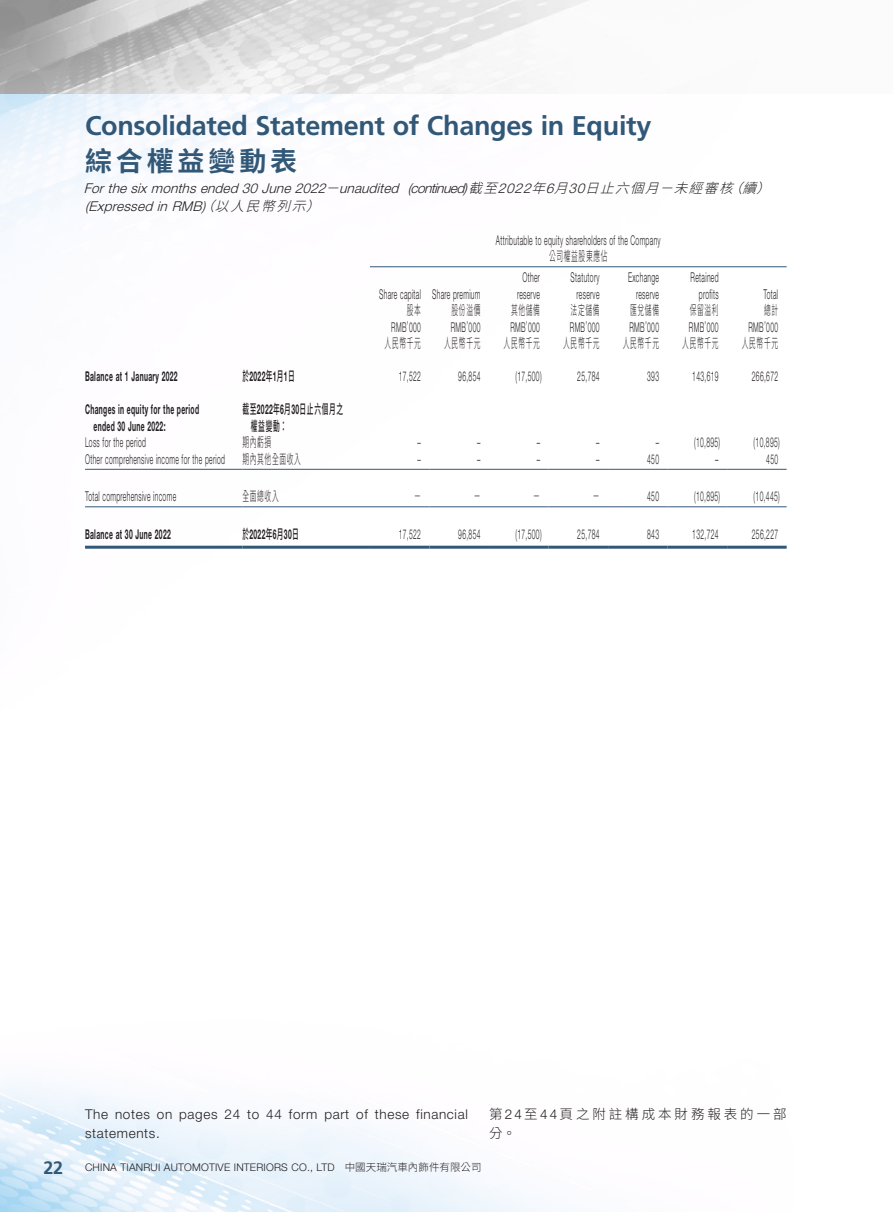
<style>
.page{position:relative;width:893px;height:1212px;background:#fff}
.page>*{position:absolute;margin:0;border:0;box-sizing:border-box;transform-origin:0 0}
.t1{font:700 27px "Frutiger LT Std";letter-spacing:-.01em;color:#325878}
.t2{font:700 27px "Source Han Sans TC";letter-spacing:.145em;color:#325878}
.Body_Text{font:300 13.5px "Helvetica Neue LT Std";letter-spacing:.05em;color:#231f20;scale:.5 1}
.Body_Text-2{font:700 13.5px/16.5px "Helvetica Neue LT Std";letter-spacing:.05em;color:#231f20;scale:.5 1}
.t3{font:italic 300 13.5px/18.5px "Helvetica Neue LT Std";color:#231f20}
.Body_Text-3{font:300 13.5px "Source Han Sans TC";letter-spacing:.1em;color:#231f20;scale:.5 1}
.Body_Text-4{font:300 13.5px/19.5px "Helvetica Neue LT Std";letter-spacing:.05em;color:#231f20}
.Body_Text-5{font:500 13.5px/16.5px "Source Han Sans TC";letter-spacing:.1em;color:#231f20;scale:.5 1}
.C_Body_Text{font:300 13.5px/19.5px "Source Han Sans TC";letter-spacing:.215em;color:#231f20}
.t4{font:300 10.5px "Helvetica Neue LT Std";letter-spacing:.02em;color:#231f20}
.s1{font-family:"Source Han Sans TC"}
.s2{font-family:"Source Han Sans TC";font-weight:500}
.s3{font-family:"Helvetica Neue LT Std";font-weight:700}
.s4{font-family:"Frutiger LT Std";font-weight:700;font-size:18px;color:#325878}
.s5{font-family:"Helvetica Neue LT Std"}
</style>
<div class="page">
<img style="left:0;top:94px;width:787px;height:1118px">
<img style="left:0;top:0;width:589px;height:94px">
<hr style="left:370px;top:266px;width:417px;height:1px;background:#325878">
<hr style="left:85px;top:469px;width:157px;height:1px;background:#325878">
<hr style="left:242px;top:469px;width:128px;height:1px;background:#325878">
<hr style="left:370px;top:469px;width:59px;height:1px;background:#325878">
<hr style="left:429px;top:469px;width:60px;height:1px;background:#325878">
<hr style="left:489px;top:469px;width:60px;height:1px;background:#325878">
<hr style="left:549px;top:469px;width:59px;height:1px;background:#325878">
<hr style="left:608px;top:469px;width:60px;height:1px;background:#325878">
<hr style="left:668px;top:469px;width:59px;height:1px;background:#325878">
<hr style="left:727px;top:469px;width:60px;height:1px;background:#325878">
<hr style="left:85px;top:506px;width:157px;height:1px;background:#325878">
<hr style="left:242px;top:506px;width:128px;height:1px;background:#325878">
<hr style="left:370px;top:506px;width:59px;height:1px;background:#325878">
<hr style="left:429px;top:506px;width:60px;height:1px;background:#325878">
<hr style="left:489px;top:506px;width:60px;height:1px;background:#325878">
<hr style="left:549px;top:506px;width:59px;height:1px;background:#325878">
<hr style="left:608px;top:506px;width:60px;height:1px;background:#325878">
<hr style="left:668px;top:506px;width:59px;height:1px;background:#325878">
<hr style="left:727px;top:506px;width:60px;height:1px;background:#325878">
<hr style="left:85px;top:546px;width:157px;height:3px;background:#325878">
<hr style="left:242px;top:546px;width:128px;height:3px;background:#325878">
<hr style="left:370px;top:546px;width:59px;height:3px;background:#325878">
<hr style="left:429px;top:546px;width:60px;height:3px;background:#325878">
<hr style="left:489px;top:546px;width:60px;height:3px;background:#325878">
<hr style="left:549px;top:546px;width:59px;height:3px;background:#325878">
<hr style="left:608px;top:546px;width:60px;height:3px;background:#325878">
<hr style="left:668px;top:546px;width:59px;height:3px;background:#325878">
<hr style="left:727px;top:546px;width:60px;height:3px;background:#325878">
<h1 class="t1" style="left:85px;top:110px;width:568px">Consolidated Statement of Changes in Equity</h1>
<h1 class="t2" style="left:85px;top:146px;width:214px">綜合權益變動表</h1>
<p class="t3" style="left:84px;top:178px;width:698px">Forthesixmonthsended 30 June2022<span class="s1">－</span>unaudited (continued) <span class="s1">截至</span>2022<span class="s1">年</span>6<span class="s1">月</span>30<span class="s1">日止六個月－未經審核（續）</span>(Expressed in RMB)<span class="s1">（以人民幣列示）</span></p>
<p class="Body_Text" style="left:379px;top:285px;width:85px">Share capital</p>
<p class="Body_Text" style="left:432px;top:285px;width:98px">Share premium</p>
<p class="Body_Text" style="left:496px;top:231px;width:331px">Attributable to equity shareholders of the Company</p>
<p class="Body_Text-3" style="left:549px;top:248px;width:119px">公司權益股東應佔</p>
<p class="Body_Text" style="left:522px;top:269px;width:37px">Other</p>
<p class="Body_Text" style="left:517px;top:285px;width:47px">reserve</p>
<p class="Body_Text" style="left:571px;top:269px;width:59px">Statutory</p>
<p class="Body_Text" style="left:577px;top:285px;width:47px">reserve</p>
<p class="Body_Text" style="left:628px;top:269px;width:64px">Exchange</p>
<p class="Body_Text" style="left:636px;top:285px;width:47px">reserve</p>
<p class="Body_Text" style="left:691px;top:269px;width:58px">Retained</p>
<p class="Body_Text" style="left:699px;top:285px;width:41px">profits</p>
<p class="Body_Text" style="left:763px;top:285px;width:31px">Total</p>
<p class="Body_Text-3" style="left:407px;top:302px;width:30px">股本</p>
<p class="Body_Text-3" style="left:451px;top:302px;width:59px">股份溢價</p>
<p class="Body_Text-3" style="left:511px;top:302px;width:59px">其他儲備</p>
<p class="Body_Text-3" style="left:571px;top:302px;width:59px">法定儲備</p>
<p class="Body_Text-3" style="left:630px;top:302px;width:59px">匯兌儲備</p>
<p class="Body_Text-3" style="left:690px;top:302px;width:59px">保留溢利</p>
<p class="Body_Text-3" style="left:764px;top:302px;width:30px">總計</p>
<p class="Body_Text" style="left:391px;top:318px;width:61px">RMB’000</p>
<p class="Body_Text" style="left:451px;top:318px;width:61px">RMB’000</p>
<p class="Body_Text" style="left:510px;top:318px;width:61px">RMB’000</p>
<p class="Body_Text" style="left:570px;top:318px;width:61px">RMB’000</p>
<p class="Body_Text" style="left:629px;top:318px;width:61px">RMB’000</p>
<p class="Body_Text" style="left:689px;top:318px;width:61px">RMB’000</p>
<p class="Body_Text" style="left:748px;top:318px;width:61px">RMB’000</p>
<p class="Body_Text-3" style="left:385px;top:335px;width:74px">人民幣千元</p>
<p class="Body_Text-3" style="left:444px;top:335px;width:74px">人民幣千元</p>
<p class="Body_Text-3" style="left:504px;top:335px;width:74px">人民幣千元</p>
<p class="Body_Text-3" style="left:563px;top:335px;width:74px">人民幣千元</p>
<p class="Body_Text-3" style="left:623px;top:335px;width:74px">人民幣千元</p>
<p class="Body_Text-3" style="left:682px;top:335px;width:74px">人民幣千元</p>
<p class="Body_Text-3" style="left:742px;top:335px;width:74px">人民幣千元</p>
<p class="Body_Text-2" style="left:85px;top:368px;width:187px">Balance at 1 January 2022</p>
<p class="Body_Text-2" style="left:242px;top:368px;width:106px"><span class="s2">於</span>2022<span class="s2">年</span>1<span class="s2">月</span>1<span class="s2">日</span></p>
<p class="Body_Text" style="left:399px;top:368px;width:46px">17,522</p>
<p class="Body_Text" style="left:458px;top:368px;width:46px">96,854</p>
<p class="Body_Text" style="left:515px;top:368px;width:54px">(17,500)</p>
<p class="Body_Text" style="left:577px;top:368px;width:46px">25,784</p>
<p class="Body_Text" style="left:647px;top:368px;width:25px">393</p>
<p class="Body_Text" style="left:692px;top:368px;width:54px">143,619</p>
<p class="Body_Text" style="left:752px;top:368px;width:54px">266,672</p>
<p class="Body_Text-2" style="left:94px;top:401px;width:213px;text-indent:-9px">Changes in equity for the period ended 30 June 2022:</p>
<p class="Body_Text-5" style="left:251px;top:401px;width:186px;text-indent:-9px">截至<span class="s3">2022</span>年<span class="s3">6</span>月<span class="s3">30</span>日止六個月之權益變動：</p>
<p class="Body_Text" style="left:85px;top:434px;width:124px">Loss for the period</p>
<p class="Body_Text-3" style="left:242px;top:434px;width:59px">期內虧損</p>
<p class="Body_Text" style="left:418px;top:434px;width:8px">–</p>
<p class="Body_Text" style="left:477px;top:434px;width:8px">–</p>
<p class="Body_Text" style="left:537px;top:434px;width:8px">–</p>
<p class="Body_Text" style="left:596px;top:434px;width:8px">–</p>
<p class="Body_Text" style="left:656px;top:434px;width:8px">–</p>
<p class="Body_Text" style="left:694px;top:434px;width:54px">(10,895)</p>
<p class="Body_Text" style="left:754px;top:434px;width:54px">(10,895)</p>
<p class="Body_Text" style="left:85px;top:450px;width:282px">Other comprehensive income for the period</p>
<p class="Body_Text-3" style="left:242px;top:451px;width:119px">期內其他全面收入</p>
<p class="Body_Text" style="left:418px;top:450px;width:8px">–</p>
<p class="Body_Text" style="left:477px;top:450px;width:8px">–</p>
<p class="Body_Text" style="left:537px;top:450px;width:8px">–</p>
<p class="Body_Text" style="left:596px;top:450px;width:8px">–</p>
<p class="Body_Text" style="left:647px;top:450px;width:25px">450</p>
<p class="Body_Text" style="left:715px;top:450px;width:8px">–</p>
<p class="Body_Text" style="left:766px;top:450px;width:25px">450</p>
<p class="Body_Text" style="left:85px;top:488px;width:184px">Total comprehensive income</p>
<p class="Body_Text-3" style="left:242px;top:488px;width:74px">全面總收入</p>
<p class="Body_Text-3" style="left:414px;top:488px;width:15px">－</p>
<p class="Body_Text-3" style="left:474px;top:488px;width:15px">－</p>
<p class="Body_Text-3" style="left:533px;top:488px;width:15px">－</p>
<p class="Body_Text-3" style="left:593px;top:488px;width:15px">－</p>
<p class="Body_Text" style="left:647px;top:488px;width:25px">450</p>
<p class="Body_Text" style="left:694px;top:488px;width:54px">(10,895)</p>
<p class="Body_Text" style="left:754px;top:488px;width:54px">(10,445)</p>
<p class="Body_Text-2" style="left:85px;top:525px;width:173px">Balance at 30 June 2022</p>
<p class="Body_Text-2" style="left:242px;top:525px;width:115px"><span class="s2">於</span>2022<span class="s2">年</span>6<span class="s2">月</span>30<span class="s2">日</span></p>
<p class="Body_Text" style="left:399px;top:525px;width:46px">17,522</p>
<p class="Body_Text" style="left:458px;top:525px;width:46px">96,854</p>
<p class="Body_Text" style="left:515px;top:525px;width:54px">(17,500)</p>
<p class="Body_Text" style="left:577px;top:525px;width:46px">25,784</p>
<p class="Body_Text" style="left:647px;top:525px;width:25px">843</p>
<p class="Body_Text" style="left:692px;top:525px;width:54px">132,724</p>
<p class="Body_Text" style="left:752px;top:525px;width:54px">256,227</p>
<p class="Body_Text-4" style="left:85px;top:1104px;width:384px">The notes on pages 24 to 44 form part of these financial statements.</p>
<p class="t4" style="left:44px;top:1161px;width:440px"><span class="s4">22</span> CHINA TIANRUI AUTOMOTIVE INTERIORS CO., LTD<span class="s1">　中國天瑞汽車內飾件有限公司</span></p>
<p class="C_Body_Text" style="left:489px;top:1104px;width:299px">第<span class="s5">24</span>至<span class="s5">44</span>頁之附註構成本財務報表的一部分。</p>
</div>
